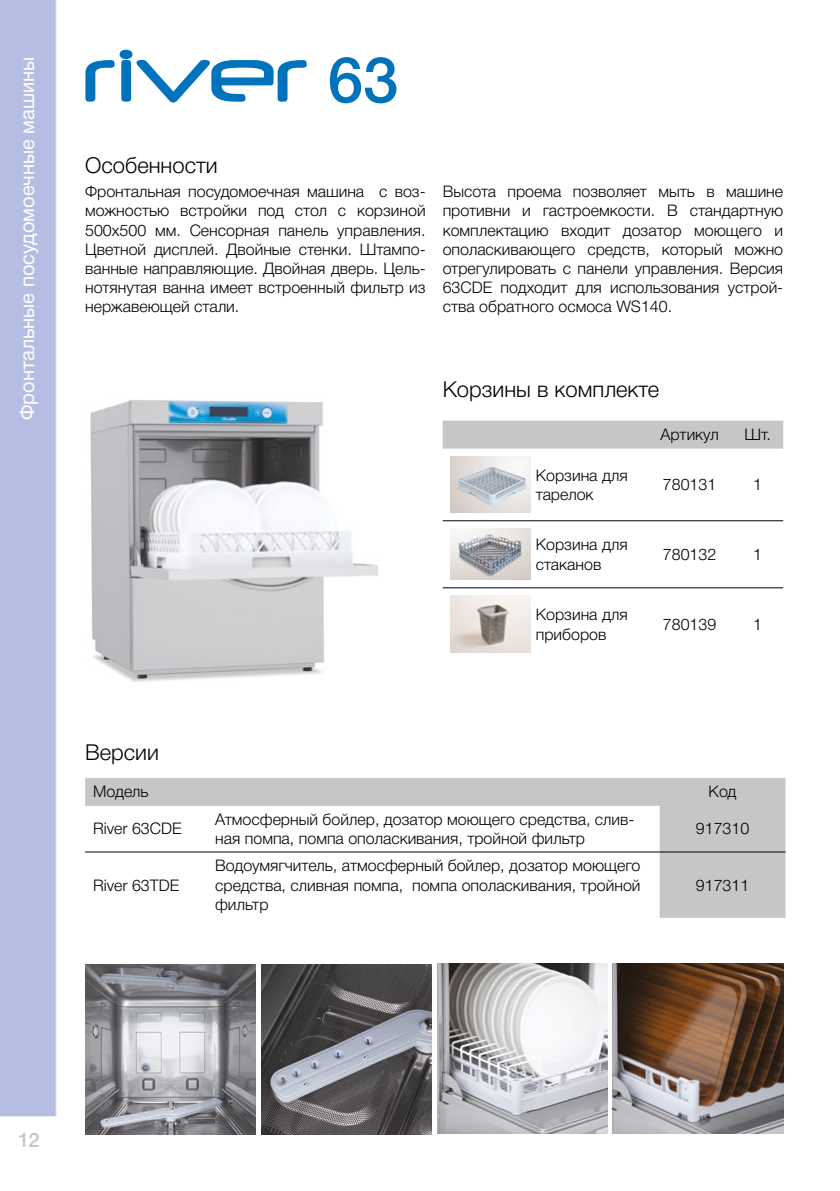
<style>
.page{position:relative;width:840px;height:1191px;background:#fff}
.page>*{position:absolute;margin:0;border:0;box-sizing:border-box;transform-origin:0 0}
.t1{font:500 64px "Helvetica Neue Cyr";color:#0073bc}
.t2{font:300 22px "Helvetica Neue Cyr";color:#000}
.t3{font:20px "Helvetica Neue Cyr";color:#fff}
.t4{font:500 20px "Helvetica Neue Cyr";color:#c6c6c6}
.t5{font:300 16px/19.2px "Helvetica Neue Cyr";color:#000}
</style>
<div class="page">
<div style="left:0;top:0;width:57px;height:1117px;background:#b5bee2"></div>
<svg style="left:85px;top:50px;width:222px;height:53px"></svg>
<img style="left:90px;top:399px;width:288px;height:283px">
<svg style="left:85px;top:778px;width:700px;height:140px"></svg>
<hr style="left:85px;top:805px;width:122px;height:1px;background:#c6c6c6">
<hr style="left:207px;top:805px;width:452px;height:1px;background:#c6c6c6">
<hr style="left:659px;top:805px;width:126px;height:1px;background:#c6c6c6">
<hr style="left:85px;top:851px;width:122px;height:1px;background:#000">
<hr style="left:207px;top:851px;width:452px;height:1px;background:#000">
<hr style="left:659px;top:851px;width:126px;height:1px;background:#000">
<img style="left:85px;top:964px;width:170px;height:170px">
<img style="left:261px;top:964px;width:170px;height:170px">
<img style="left:437px;top:963px;width:170px;height:170px">
<img style="left:612px;top:963px;width:170px;height:170px">
<div style="left:442px;top:420px;width:340px;height:27px;background:#c6c6c6"></div>
<hr style="left:442px;top:447px;width:85px;height:1px;background:#c6c6c6">
<hr style="left:527px;top:447px;width:119px;height:1px;background:#c6c6c6">
<hr style="left:646px;top:447px;width:85px;height:1px;background:#c6c6c6">
<hr style="left:731px;top:447px;width:51px;height:1px;background:#c6c6c6">
<hr style="left:442px;top:520px;width:85px;height:1px;background:#000">
<hr style="left:527px;top:520px;width:119px;height:1px;background:#000">
<hr style="left:646px;top:520px;width:85px;height:1px;background:#000">
<hr style="left:731px;top:520px;width:51px;height:1px;background:#000">
<hr style="left:442px;top:587px;width:85px;height:1px;background:#000">
<hr style="left:527px;top:587px;width:119px;height:1px;background:#000">
<hr style="left:646px;top:587px;width:85px;height:1px;background:#000">
<hr style="left:731px;top:587px;width:51px;height:1px;background:#000">
<img style="left:450px;top:456px;width:80px;height:57px">
<img style="left:450px;top:529px;width:80px;height:51px">
<img style="left:450px;top:596px;width:80px;height:56px">
<p class="t3" style="left:16px;top:420px;width:365px;rotate:-90deg">Фронтальные посудомоечные машины</p>
<h1 class="t1" style="left:327px;top:45px;width:73px">63</h1>
<h2 class="t2" style="left:85px;top:153px;width:134px">Особенности</h2>
<p class="t5" style="left:85px;top:182px;width:342px;text-align:justify">Фронтальная посудомоечная машина с воз&shy;можностью встройки под стол с корзиной 500x500 мм. Сенсорная панель управления.<br>Цветной дисплей. Двойные стенки. Штампо&shy;ванные направляющие. Двойная дверь. Цель&shy;нотянутая ванна имеет встроенный фильтр из нержавеющей стали.</p>
<p class="t5" style="left:442px;top:182px;width:342px;text-align:justify">Высота проема позволяет мыть в машине противни и гастроемкости. В стандартную комплектацию входит дозатор моющего и ополаскивающего средств, который можно отрегулировать с панели управления. Версия 63CDE подходит для использования устрой&shy;ства обратного осмоса WS140.</p>
<h2 class="t2" style="left:442px;top:377px;width:218px">Корзины в комплекте</h2>
<p class="t5" style="left:660px;top:425px;width:59px">Артикул</p>
<p class="t5" style="left:743px;top:425px;width:28px">Шт.</p>
<h2 class="t2" style="left:85px;top:740px;width:75px">Версии</h2>
<p class="t5" style="left:535px;top:465px;width:93px">Корзина для тарелок</p>
<p class="t5" style="left:662px;top:475px;width:55px">780131</p>
<p class="t5" style="left:752px;top:475px;width:10px">1</p>
<p class="t5" style="left:535px;top:535px;width:93px">Корзина для стаканов</p>
<p class="t5" style="left:662px;top:545px;width:55px">780132</p>
<p class="t5" style="left:752px;top:545px;width:10px">1</p>
<p class="t5" style="left:535px;top:605px;width:93px">Корзина для приборов</p>
<p class="t5" style="left:662px;top:615px;width:55px">780139</p>
<p class="t5" style="left:752px;top:615px;width:10px">1</p>
<p class="t5" style="left:93px;top:782px;width:57px">Модель</p>
<p class="t5" style="left:708px;top:782px;width:29px">Код</p>
<p class="t5" style="left:93px;top:819px;width:90px">River 63CDE</p>
<p class="t5" style="left:215px;top:809px;width:420px">Атмосферный бойлер, дозатор моющего средства, слив&shy;ная помпа, помпа ополаскивания, тройной фильтр</p>
<p class="t5" style="left:695px;top:819px;width:55px">917310</p>
<p class="t5" style="left:93px;top:875px;width:87px">River 63TDE</p>
<p class="t5" style="left:215px;top:856px;width:426px;text-align:justify">Водоумягчитель, атмосферный бойлер, дозатор моющего средства, сливная помпа, помпа ополаскивания, тройной фильтр</p>
<p class="t5" style="left:695px;top:875px;width:55px">917311</p>
<p class="t4" style="left:18px;top:1129px;width:24px">12</p>
</div>
